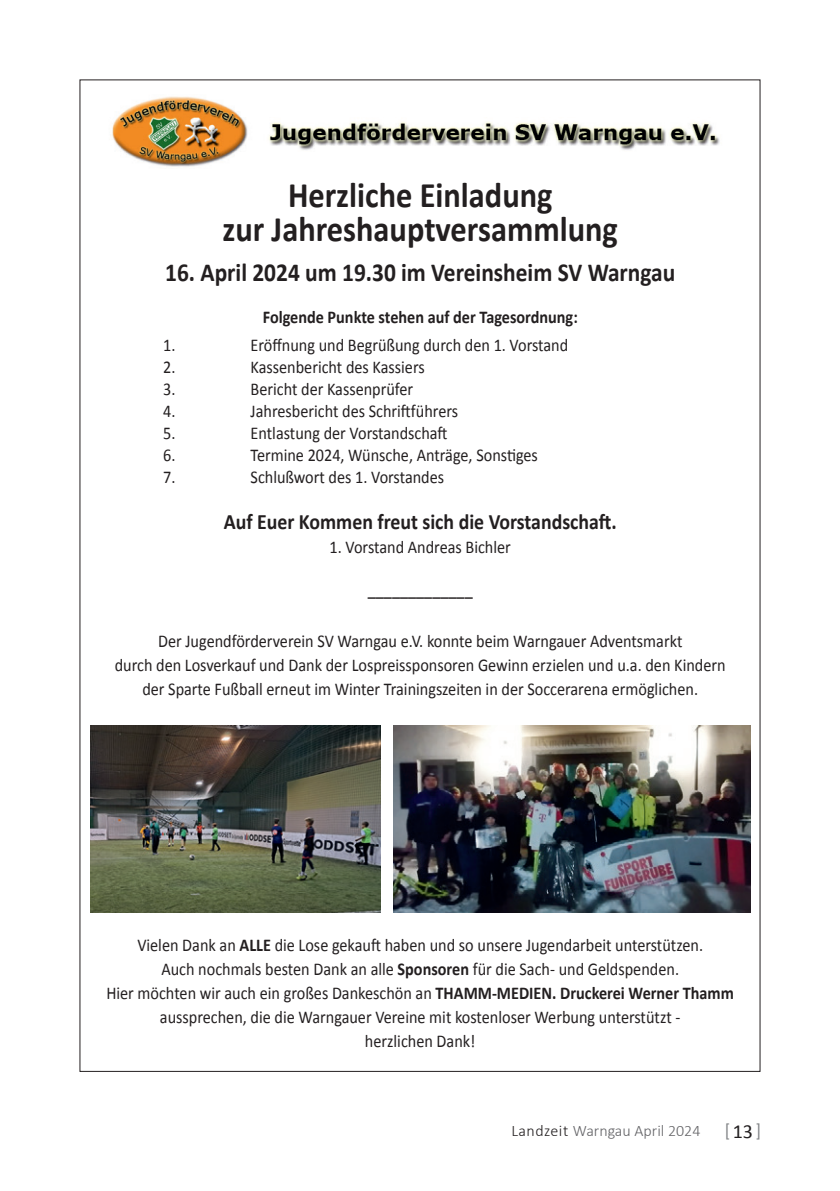
<style>
.page{position:relative;width:840px;height:1191px;background:#fff}
.page>*{position:absolute;margin:0;border:0;box-sizing:border-box;transform-origin:0 0}
.t1{font:700 36px/34px "Calibri";color:#231f20;text-align:center;scale:.9 1}
.t2{font:700 26px "Calibri";color:#231f20;scale:.9 1}
.t3{font:700 22px "Calibri";color:#231f20;scale:.9 1}
.t4{font:18px/24px "Calibri";color:#231f20;text-align:center;scale:.9 1}
.t5{font:700 18px "Calibri";color:#231f20;scale:.9 1}
.t6{font:condensed 18px "Frutiger";color:#808285}
.t7{font:300 16px "Calibri";color:#636366}
.s1{font-weight:700}
.s2{color:#231f20}
.s3{font-family:"Calibri";font-stretch:normal;font-size:20px;color:#231f20}
</style>
<div class="page">
<img style="left:112px;top:96px;width:608px;height:71px">
<img style="left:91px;top:725px;width:289px;height:187px">
<img style="left:393px;top:725px;width:356px;height:187px">
<h1 class="t1" style="left:222px;top:178px;width:440px">Herzliche Einladung<br>zur Jahreshauptversammlung</h1>
<h2 class="t2" style="left:165px;top:255px;width:568px">16. April 2024 um 19.30 im Vereinsheim SV Warngau</h2>
<p class="t5" style="left:262px;top:305px;width:351px">Folgende Punkte stehen auf der Tagesordnung:</p>
<p class="t4" style="left:163px;top:333px;width:15px">1.</p>
<p class="t4" style="left:250px;top:333px;width:354px">Eröffnung und Begrüßung durch den 1. Vorstand</p>
<p class="t4" style="left:163px;top:355px;width:15px">2.</p>
<p class="t4" style="left:250px;top:355px;width:195px">Kassenbericht des Kassiers</p>
<p class="t4" style="left:163px;top:377px;width:15px">3.</p>
<p class="t4" style="left:250px;top:377px;width:182px">Bericht der Kassenprüfer</p>
<p class="t4" style="left:163px;top:399px;width:15px">4.</p>
<p class="t4" style="left:250px;top:399px;width:232px">Jahresbericht des Schriftführers</p>
<p class="t4" style="left:163px;top:421px;width:15px">5.</p>
<p class="t4" style="left:250px;top:421px;width:220px">Entlastung der Vorstandschaft</p>
<p class="t4" style="left:163px;top:443px;width:15px">6.</p>
<p class="t4" style="left:250px;top:443px;width:320px">Termine 2024, Wünsche, Anträge, Sonstiges</p>
<p class="t4" style="left:163px;top:465px;width:15px">7.</p>
<p class="t4" style="left:250px;top:465px;width:216px">Schlußwort des 1. Vorstandes</p>
<p class="t3" style="left:224px;top:507px;width:438px">Auf Euer Kommen freut sich die Vorstandschaft.</p>
<p class="t4" style="left:329px;top:535px;width:203px">1. Vorstand Andreas Bichler</p>
<p class="t4" style="left:367px;top:585px;width:118px">–––––––––––––</p>
<p class="t4" style="left:115px;top:629px;width:680px">Der Jugendförderverein SV Warngau e.V. konnte beim Warngauer Adventsmarkt<br>durch den Losverkauf und Dank der Lospreissponsoren Gewinn erzielen und u.a. den Kindern der Sparte Fußball erneut im Winter Trainingszeiten in der Soccerarena ermöglichen.</p>
<p class="t4" style="left:106px;top:933px;width:698px">Vielen Dank an <span class="s1">ALLE</span> die Lose gekauft haben und so unsere Jugendarbeit unterstützen.<br>Auch nochmals besten Dank an alle <span class="s1">Sponsoren</span> für die Sach- und Geldspenden.<br>Hier möchten wir auch ein großes Dankeschön an <span class="s1">THAMM-MEDIEN. Druckerei Werner Thamm </span>aussprechen, die die Warngauer Vereine mit kostenloser Werbung unterstützt -<br>herzlichen Dank!</p>
<p class="t7" style="left:511px;top:1120px;width:190px"><span class="s2">Landzeit</span> Warngau April 2024</p>
<p class="t6" style="left:724px;top:1120px;width:38px">[<span class="s3">13</span>]</p>
</div>
